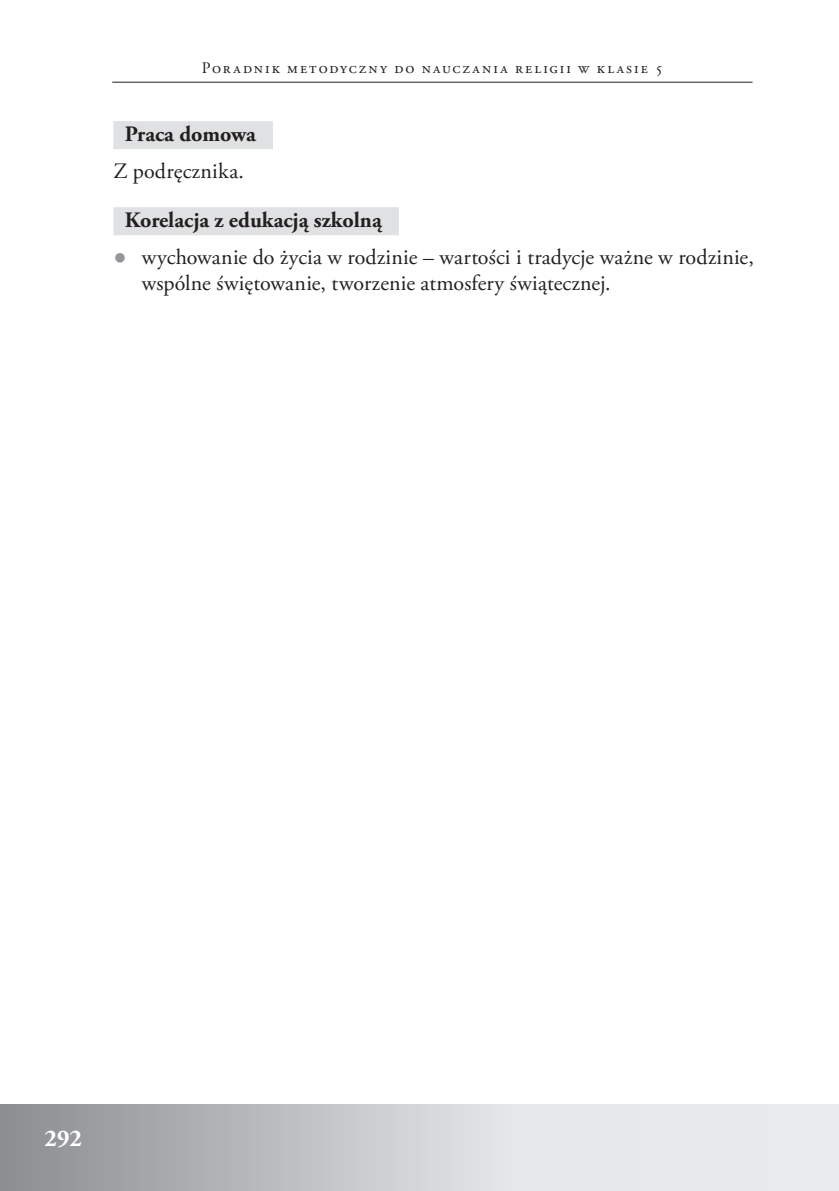
<style>
.page{position:relative;width:839px;height:1191px;background:#fff}
.page>*{position:absolute;margin:0;border:0;box-sizing:border-box;transform-origin:0 0}
.t1{font:700 24px "Adobe Garamond Pro";color:#fff}
.t2{font:22px/26px "Adobe Garamond Pro";letter-spacing:.005em;color:#231f20}
.t3{font:700 22px "Adobe Garamond Pro";color:#231f20}
.t4{font:16px "Adobe Garamond Pro";letter-spacing:.125em;color:#231f20}
.s1{font-family:"Arial";color:#939598}
</style>
<div class="page">
<svg style="left:0;top:1104px;width:839px;height:86px;background:#caccce"></svg>
<hr style="left:112px;top:82px;width:641px;height:1px;background:#231f20">
<div style="left:113px;top:121px;width:160px;height:28px;background:#e0e1e3"></div>
<div style="left:113px;top:207px;width:286px;height:28px;background:#e0e1e3"></div>
<svg style="left:49px;top:1154px;width:11px;height:36px"></svg>
<p class="t4" style="left:202px;top:58px;width:463px">Poradnik metodyczny do nauczania religii w klasie 5</p>
<p class="t3" style="left:125px;top:121px;width:133px">Praca domowa</p>
<p class="t2" style="left:113px;top:159px;width:132px">Z podręcznika.</p>
<p class="t3" style="left:125px;top:207px;width:259px">Korelacja z edukacją szkolną</p>
<p class="t2" style="left:142px;top:245px;width:614px;text-indent:-28px"><span class="s1">●</span> wychowanie do życia w rodzinie – wartości i tradycje ważne w rodzinie, wspólne świętowanie, tworzenie atmosfery świątecznej.</p>
<p class="t1" style="left:45px;top:1124px;width:39px">292</p>
</div>
